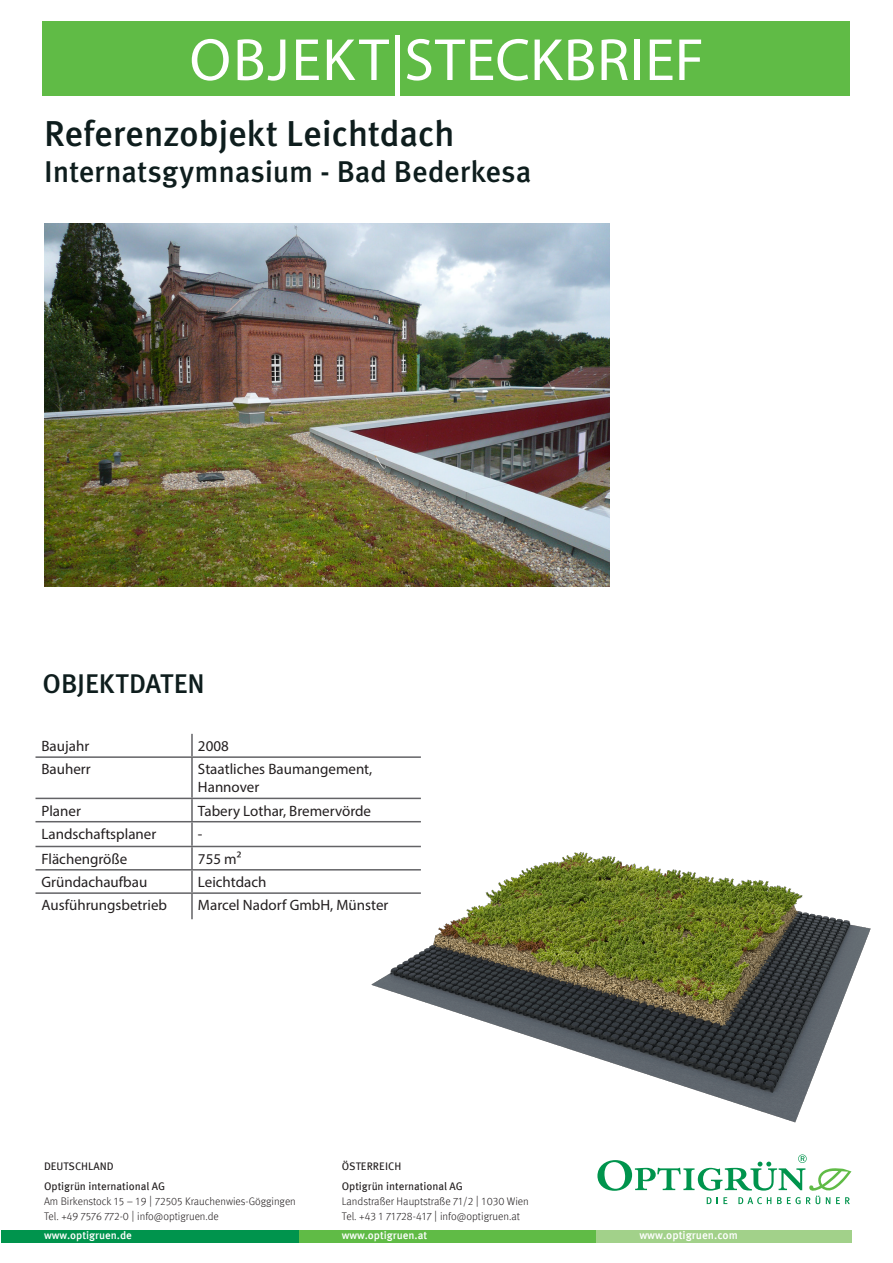
<style>
.page{position:relative;width:893px;height:1263px;background:#fff}
.page>*{position:absolute;margin:0;border:0;box-sizing:border-box;transform-origin:0 0}
.t1{font:60px "Myriad Pro";letter-spacing:.02em;color:#fff}
.t2{font:500 36px "Meta Pro";letter-spacing:-.01em;color:#0e1d1d}
.t3{font:500 30px "Meta Pro";letter-spacing:-.005em;color:#0e1d1d}
.t4{font:500 27px "Meta Pro";letter-spacing:-.005em;color:#0e1d1d}
.t5{font:15px/18px "Myriad Pro";color:#231f20}
.t6{font:500 11.25px "Meta Pro";color:#fff}
.t7{font:300 10.95px/15px "Meta Pro";color:#231f20}
.t8{font:10.95px/19.5px "Meta Pro";color:#231f20}
.t9{font:500 10.95px "Meta Pro";color:#fff}
.s1{font-family:"Frutiger LT Std";font-stretch:condensed}
</style>
<div class="page">
<img style="left:44px;top:223px;width:565px;height:364px">
<hr style="left:191px;top:734px;width:2px;height:22px;background:#636366">
<hr style="left:36px;top:756px;width:156px;height:2px;background:#636366">
<hr style="left:192px;top:756px;width:229px;height:2px;background:#636366">
<hr style="left:191px;top:758px;width:2px;height:40px;background:#636366">
<hr style="left:36px;top:798px;width:156px;height:1px;background:#636366">
<hr style="left:192px;top:798px;width:229px;height:1px;background:#636366">
<hr style="left:191px;top:799px;width:2px;height:22px;background:#636366">
<hr style="left:36px;top:821px;width:156px;height:1px;background:#636366">
<hr style="left:192px;top:821px;width:229px;height:1px;background:#636366">
<hr style="left:191px;top:822px;width:2px;height:24px;background:#636366">
<hr style="left:36px;top:846px;width:156px;height:1px;background:#636366">
<hr style="left:192px;top:846px;width:229px;height:1px;background:#636366">
<hr style="left:191px;top:847px;width:2px;height:22px;background:#636366">
<hr style="left:36px;top:869px;width:156px;height:1px;background:#636366">
<hr style="left:192px;top:869px;width:229px;height:1px;background:#636366">
<hr style="left:191px;top:870px;width:2px;height:22px;background:#636366">
<hr style="left:36px;top:892px;width:156px;height:2px;background:#636366">
<hr style="left:192px;top:892px;width:229px;height:2px;background:#636366">
<hr style="left:191px;top:894px;width:2px;height:25px;background:#636366">
<div style="left:43px;top:21px;width:807px;height:75px;background:#60bb46"></div>
<svg style="left:597px;top:1154px;width:254px;height:50px"></svg>
<div style="left:2px;top:1230px;width:297px;height:12px;background:#00944d"></div>
<div style="left:299px;top:1230px;width:298px;height:12px;background:#60bb46"></div>
<div style="left:597px;top:1230px;width:255px;height:12px;background:#a2d18a"></div>
<img style="left:362px;top:756px;width:509px;height:367px">
<p class="t1" style="left:190px;top:23px;width:516px">OBJEKT|STECKBRIEF</p>
<p class="t2" style="left:44px;top:106px;width:412px">Referenzobjekt Leichtdach</p>
<p class="t3" style="left:44px;top:149px;width:489px">Internatsgymnasium - Bad Bederkesa</p>
<p class="t4" style="left:43px;top:663px;width:164px">OBJEKTDATEN</p>
<p class="t5" style="left:42px;top:737px;width:49px">Baujahr</p>
<p class="t5" style="left:198px;top:737px;width:32px">2008</p>
<p class="t5" style="left:42px;top:760px;width:51px">Bauherr</p>
<p class="t5" style="left:198px;top:760px;width:176px">Staatliches Baumangement,<br>Hannover</p>
<p class="t5" style="left:42px;top:801px;width:41px">Planer</p>
<p class="t5" style="left:198px;top:801px;width:175px">Tabery Lothar, Bremervörde</p>
<p class="t5" style="left:42px;top:825px;width:116px">Landschaftsplaner</p>
<p class="t5" style="left:198px;top:825px;width:6px">-</p>
<p class="t5" style="left:42px;top:849px;width:87px">Flächengröße</p>
<p class="t5" style="left:198px;top:849px;width:45px">755 m²</p>
<p class="t5" style="left:42px;top:873px;width:107px">Gründachaufbau</p>
<p class="t5" style="left:198px;top:873px;width:70px">Leichtdach</p>
<p class="t5" style="left:42px;top:896px;width:127px">Ausführungsbetrieb</p>
<p class="t5" style="left:198px;top:896px;width:192px">Marcel Nadorf GmbH, Münster</p>
<p class="t8" style="left:342px;top:1156px;width:123px">ÖSTErrEiCH<br>Optigrün international AG</p>
<p class="t7" style="left:342px;top:1193px;width:189px">Landstraßer Hauptstraße 71/2 <span class="s1">|</span> 1030 Wien<br>Tel. +43 1 71728-417 <span class="s1">|</span> info@optigruen.at</p>
<p class="t9" style="left:342px;top:1227px;width:87px">www.optigruen.at</p>
<p class="t8" style="left:44px;top:1156px;width:123px">DEUTSCHLAND<br>Optigrün international AG</p>
<p class="t7" style="left:44px;top:1193px;width:253px">Am Birkenstock 15 – 19 <span class="s1">|</span> 72505 Krauchenwies-Göggingen<br>Tel. +49 7576 772-0 <span class="s1">|</span> info@optigruen.de</p>
<p class="t9" style="left:44px;top:1227px;width:89px">www.optigruen.de</p>
<p class="t6" style="left:639px;top:1227px;width:100px">www.optigruen.com</p>
</div>
